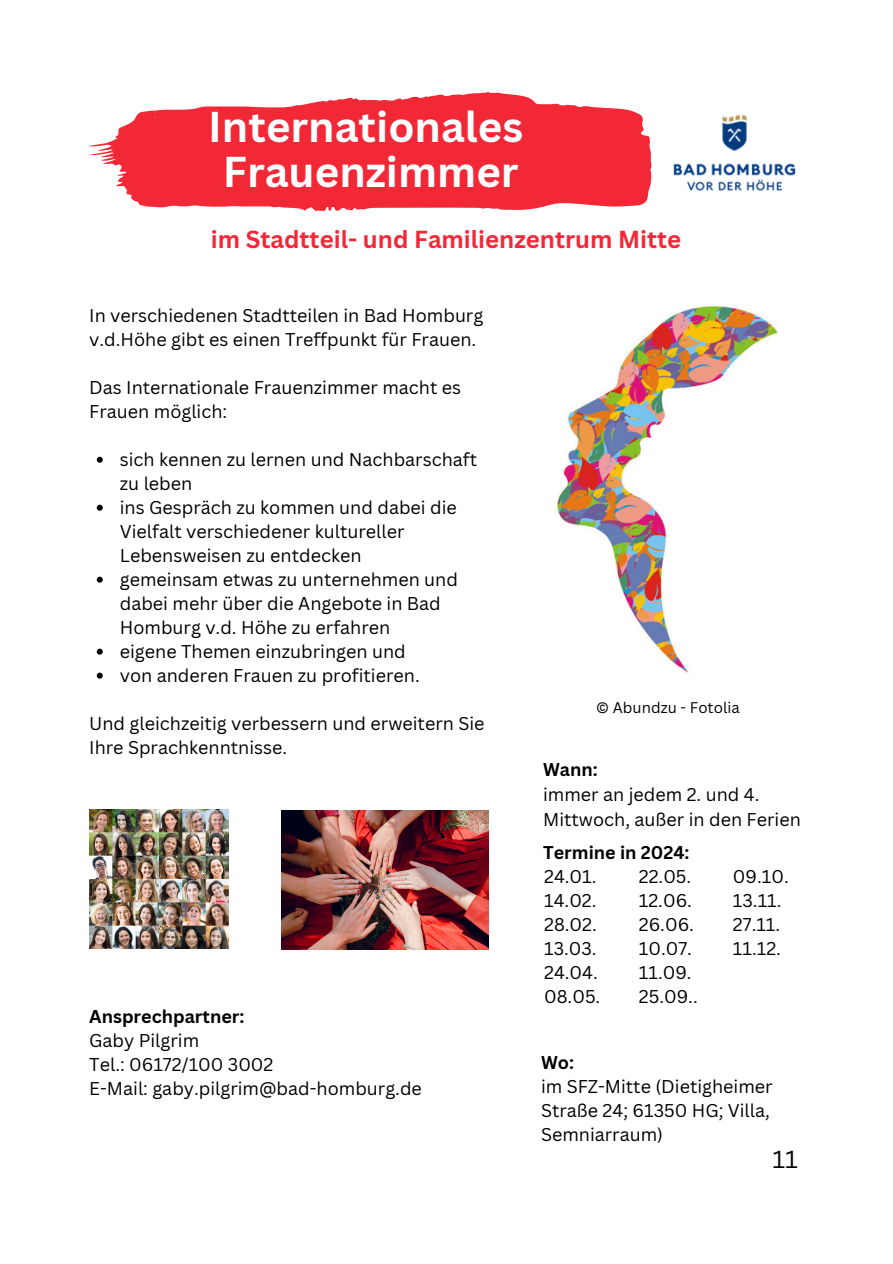
<style>
.page{position:relative;width:893px;height:1264px;background:#fff}
.page>*{position:absolute;margin:0;border:0;box-sizing:border-box;transform-origin:0 0}
.t1{font:700 42px "Canva Sans";color:#fff}
.t2{font:700 24px "Canva Sans";color:#f32837}
.t3{font:24px "Canva Sans";color:#000}
.t4{font:18px/24px "Canva Sans";color:#000}
.t5{font:700 18px "Canva Sans";color:#000}
.t6{font:15px "Canva Sans";color:#000}
</style>
<div class="page">
<svg style="left:89px;top:92px;width:549px;height:119px;fill:#f32837"></svg>
<img style="left:557px;top:305px;width:221px;height:368px">
<img style="left:638px;top:113px;width:158px;height:93px">
<img style="left:89px;top:809px;width:140px;height:139px">
<img style="left:281px;top:811px;width:207px;height:138px">
<svg style="left:97px;top:457px;width:6px;height:6px"></svg>
<svg style="left:97px;top:504px;width:6px;height:6px"></svg>
<svg style="left:97px;top:576px;width:6px;height:6px"></svg>
<svg style="left:97px;top:648px;width:6px;height:6px"></svg>
<svg style="left:97px;top:672px;width:6px;height:6px"></svg>
<p class="t1" style="left:208px;top:98px;width:316px">Internationales</p>
<p class="t1" style="left:223px;top:142px;width:297px">Frauenzimmer</p>
<p class="t2" style="left:211px;top:222px;width:472px">im Stadtteil- und Familienzentrum Mitte</p>
<p class="t4" style="left:89px;top:303px;width:395px">In verschiedenen Stadtteilen in Bad Homburg v.d.Höhe gibt es einen Treffpunkt für Frauen.</p>
<p class="t4" style="left:89px;top:375px;width:373px">Das Internationale Frauenzimmer macht es<br>Frauen möglich:</p>
<p class="t4" style="left:120px;top:447px;width:359px">sich kennen zu lernen und Nachbarschaft zu leben</p>
<p class="t4" style="left:120px;top:494px;width:338px">ins Gespräch zu kommen und dabei die<br>Vielfalt verschiedener kultureller<br>Lebensweisen zu entdecken</p>
<p class="t4" style="left:120px;top:566px;width:339px">gemeinsam etwas zu unternehmen und dabei mehr über die Angebote in Bad<br>Homburg v.d. Höhe zu erfahren</p>
<p class="t4" style="left:120px;top:638px;width:287px">eigene Themen einzubringen und</p>
<p class="t4" style="left:120px;top:662px;width:301px">von anderen Frauen zu profitieren.</p>
<p class="t4" style="left:89px;top:710px;width:397px">Und gleichzeitig verbessern und erweitern Sie<br>Ihre Sprachkenntnisse.</p>
<p class="t5" style="left:89px;top:1003px;width:157px">Ansprechpartner:</p>
<p class="t4" style="left:89px;top:1028px;width:111px">Gaby Pilgrim</p>
<p class="t4" style="left:89px;top:1052px;width:186px">Tel.: 06172/100 3002</p>
<p class="t4" style="left:89px;top:1075px;width:334px">E-Mail: gaby.pilgrim@bad-homburg.de</p>
<p class="t6" style="left:596px;top:696px;width:145px">© Abundzu - Fotolia</p>
<p class="t5" style="left:543px;top:756px;width:56px">Wann:</p>
<p class="t4" style="left:543px;top:781px;width:259px;line-height:25px">immer an jedem 2. und 4.<br>Mittwoch, außer in den Ferien</p>
<p class="t5" style="left:543px;top:839px;width:148px">Termine in 2024:</p>
<p class="t4" style="left:544px;top:864px;width:54px">24.01.</p>
<p class="t4" style="left:544px;top:888px;width:54px">14.02.</p>
<p class="t4" style="left:544px;top:912px;width:54px">28.02.</p>
<p class="t4" style="left:544px;top:936px;width:54px">13.03.</p>
<p class="t4" style="left:544px;top:960px;width:55px">24.04.</p>
<p class="t4" style="left:544px;top:984px;width:58px">08.05.</p>
<p class="t4" style="left:638px;top:864px;width:54px">22.05.</p>
<p class="t4" style="left:638px;top:888px;width:55px">12.06.</p>
<p class="t4" style="left:638px;top:912px;width:57px">26.06.</p>
<p class="t4" style="left:638px;top:936px;width:55px">10.07.</p>
<p class="t4" style="left:638px;top:960px;width:54px">11.09.</p>
<p class="t4" style="left:638px;top:984px;width:60px">25.09..</p>
<p class="t4" style="left:732px;top:864px;width:57px">09.10.</p>
<p class="t4" style="left:732px;top:888px;width:50px">13.11.</p>
<p class="t4" style="left:732px;top:912px;width:49px">27.11.</p>
<p class="t4" style="left:732px;top:936px;width:50px">11.12.</p>
<p class="t5" style="left:541px;top:1049px;width:34px">Wo:</p>
<p class="t4" style="left:541px;top:1074px;width:233px">im SFZ-Mitte (Dietigheimer<br>Straße 24; 61350 HG; Villa,<br>Semniarraum)</p>
<p class="t3" style="left:772px;top:1141px;width:27px">11</p>
</div>
